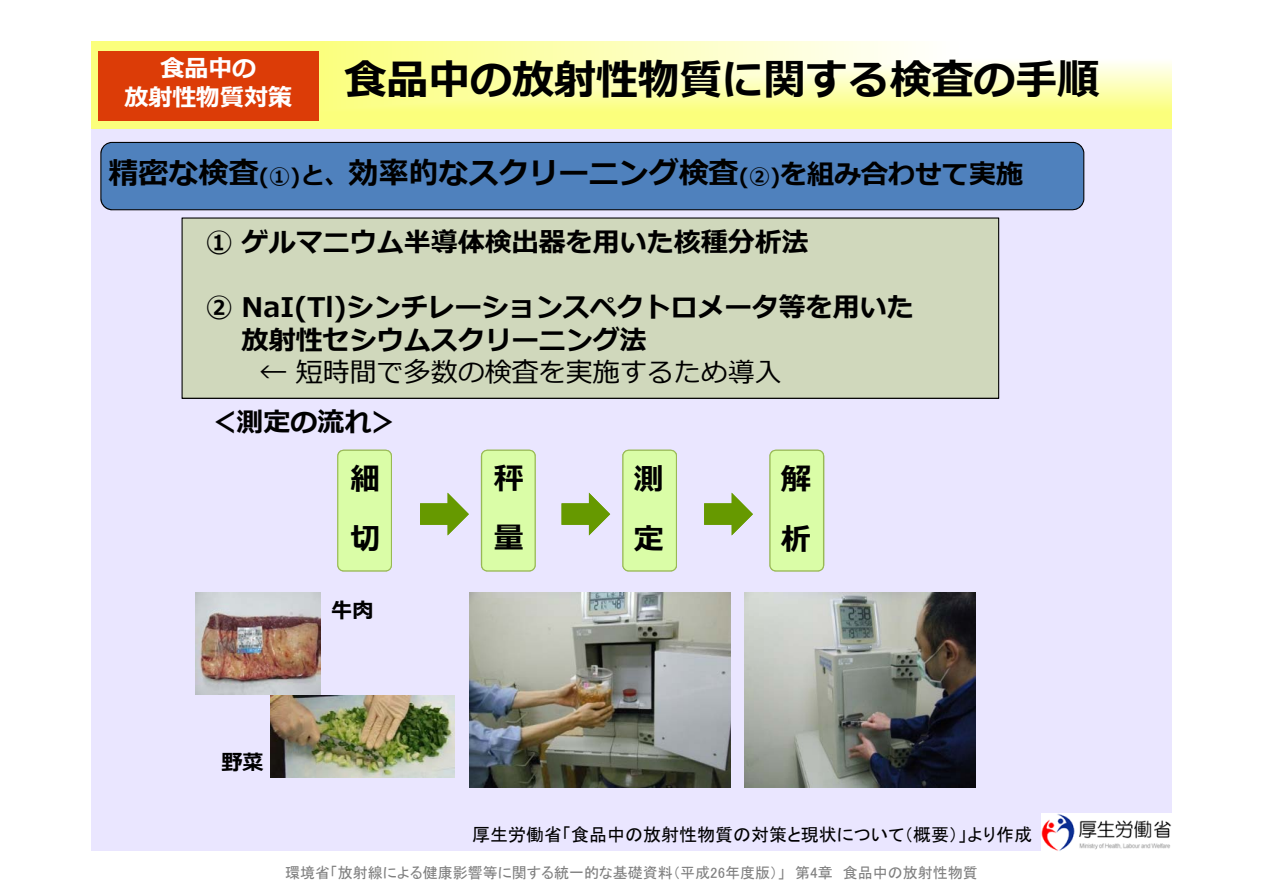
<style>
.page{position:relative;width:1263px;height:893px;background:#fff}
.page>*{position:absolute;margin:0;border:0;box-sizing:border-box;transform-origin:0 0}
.t1{font:700 42px "Meiryo";color:#000}
.t2{font:700 30px/59.8px "Meiryo";color:#000}
.t3{font:700 27px/32.4px "Meiryo";color:#000}
.t4{font:27px "Meiryo";color:#000}
.t5{font:700 24px "Meiryo";color:#fff}
.t6{font:700 21px "Meiryo";color:#000}
.t7{font:18px "MS P Gothic";color:#000}
.t8{font:15px "MS P Gothic";color:#808080}
.s1{font-size:21px}
.s2{font-size:24px}
.s3{font-size:27px}
</style>
<div class="page">
<div style="left:91px;top:122px;width:1080px;height:729px;background:#eae6ff"></div>
<img style="left:91px;top:41px;width:1080px;height:88px">
<div style="left:98px;top:51px;width:221px;height:69px;background:#dc3c07"></div>
<div style="left:182px;top:217px;width:817px;height:182px;background:#d0d8bc"></div>
<img style="left:470px;top:592px;width:260px;height:195px">
<img style="left:745px;top:592px;width:230px;height:196px">
<img style="left:195px;top:592px;width:126px;height:102px">
<svg style="left:420px;top:493px;width:49px;height:42px"></svg>
<svg style="left:337px;top:450px;width:55px;height:121px"></svg>
<svg style="left:481px;top:450px;width:55px;height:121px"></svg>
<svg style="left:622px;top:450px;width:55px;height:121px"></svg>
<svg style="left:769px;top:450px;width:55px;height:121px"></svg>
<svg style="left:562px;top:493px;width:48px;height:42px"></svg>
<svg style="left:704px;top:493px;width:49px;height:42px"></svg>
<img style="left:271px;top:696px;width:183px;height:82px">
<div style="left:100px;top:142px;width:984px;height:69px;background:#4f81bd"></div>
<img style="left:1042px;top:813px;width:129px;height:38px">
<p class="t5" style="left:160px;top:52px;width:97px">食品中の</p>
<h1 class="t1" style="left:124px;top:51px;width:976px"><sub>放射性物質対策</sub> 食品中の放射性物質に関する検査の手順</h1>
<p class="t2" style="left:108px;top:145px;width:916px">精密な検査<span class="s1">(①)</span><span class="s2">と、</span>効率的なスクリーニング検査<span class="s1">(②)</span><span class="s3">を組み合わせて実施</span></p>
<p class="t3" style="left:206px;top:228px;width:604px">① ゲルマニウム半導体検出器を用いた核種分析法</p>
<p class="t3" style="left:242px;top:293px;width:674px;text-indent:-36px">② NaI(Tl)シンチレーションスペクトロメータ等を用いた放射性セシウムスクリーニング法</p>
<p class="t4" style="left:260px;top:353px;width:524px">← 短時間で多数の検査を実施するため導入</p>
<p class="t3" style="left:209px;top:407px;width:190px">＜測定の流れ＞</p>
<p class="t2" style="left:350px;top:451px;width:29px">細切</p>
<p class="t2" style="left:494px;top:449px;width:31px">秤量</p>
<p class="t2" style="left:634px;top:450px;width:31px">測定</p>
<p class="t2" style="left:781px;top:451px;width:31px">解析</p>
<p class="t6" style="left:331px;top:596px;width:44px">牛肉</p>
<p class="t6" style="left:221px;top:748px;width:44px">野菜</p>
<p class="t7" style="left:472px;top:826px;width:562px">厚生労働省「食品中の放射性物質の対策と現状について（概要）」より作成</p>
<p class="t8" style="left:285px;top:865px;width:694px">環境省「放射線による健康影響等に関する統一的な基礎資料（平成26年度版）」　第4章　食品中の放射性物質</p>
</div>
